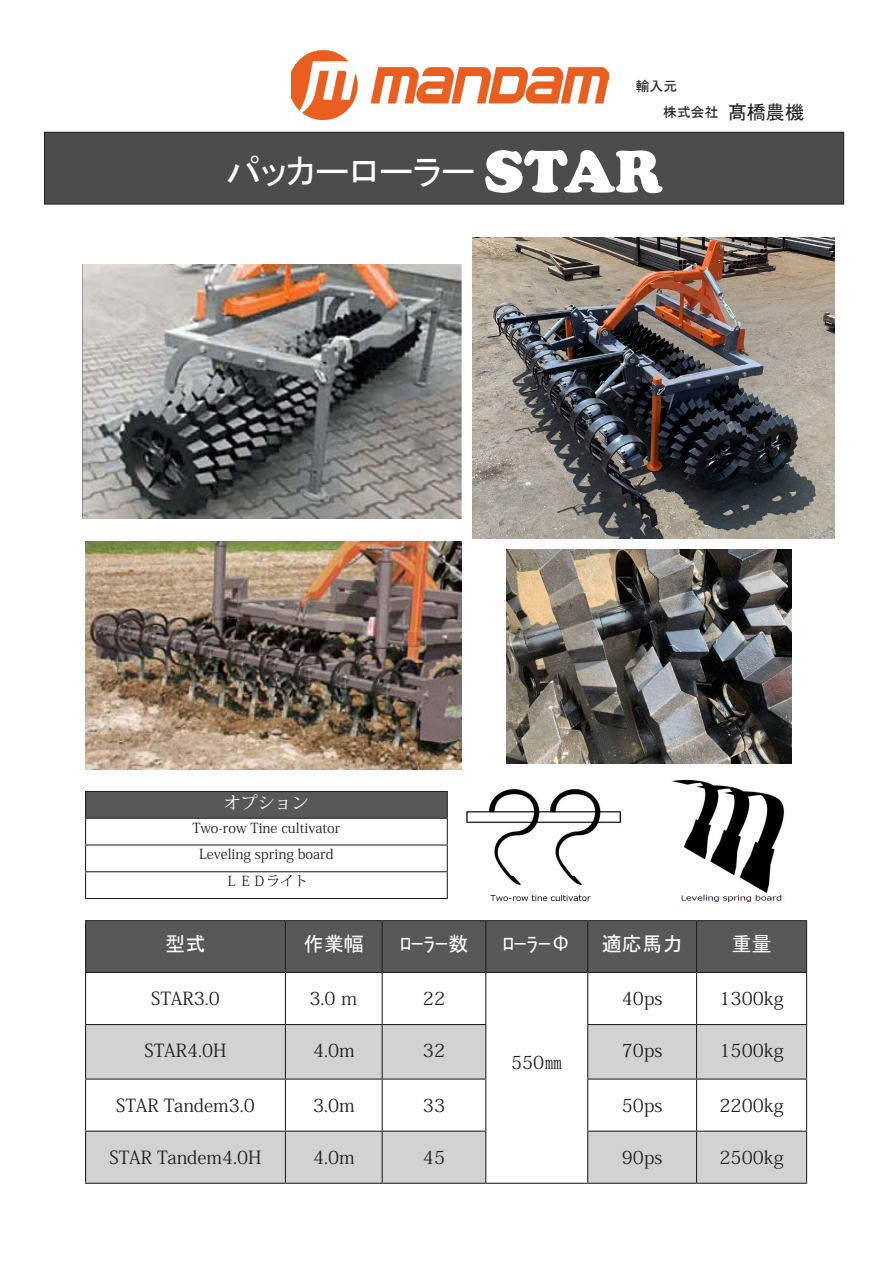
<style>
.page{position:relative;width:893px;height:1263px;background:#fff}
.page>*{position:absolute;margin:0;border:0;box-sizing:border-box;transform-origin:0 0}
.t1{font:900 61.65px "Cooper";color:#fff}
.t2{font:35.1px "MS P Gothic";color:#fff}
.t3{font:20.25px "MS P Gothic";color:#fff}
.t4{font:19.2px "MS P Gothic";color:#231f20}
.t5{font:18px "Koz Min Pr 6 N";color:#231f20}
.t6{font:16.95px "Koz Min Pr 6 N";color:#fff}
.t7{font:13.8px "Koz Min Pr 6 N";color:#231f20}
.t8{font:13.8px "MS P Gothic";color:#231f20}
</style>
<div class="page">
<img style="left:466px;top:788px;width:156px;height:114px">
<img style="left:672px;top:779px;width:113px;height:124px">
<img style="left:291px;top:51px;width:318px;height:68px">
<div style="left:45px;top:132px;width:799px;height:72px;background:#4b4c4d"></div>
<div style="left:44px;top:132px;width:800px;height:72px;border:1px solid #231f20"></div>
<div style="left:86px;top:921px;width:720px;height:51px;background:#57585a"></div>
<svg style="left:86px;top:1024px;width:720px;height:159px;fill:#d1d2d4"></svg>
<hr style="left:85px;top:920px;width:200px;height:1px;background:#231f20">
<hr style="left:85px;top:921px;width:1px;height:51px;background:#231f20">
<hr style="left:285px;top:920px;width:97px;height:1px;background:#231f20">
<hr style="left:285px;top:921px;width:1px;height:51px;background:#231f20">
<hr style="left:382px;top:920px;width:104px;height:1px;background:#231f20">
<hr style="left:382px;top:921px;width:1px;height:51px;background:#231f20">
<hr style="left:486px;top:920px;width:102px;height:1px;background:#231f20">
<hr style="left:485px;top:921px;width:1px;height:51px;background:#231f20">
<hr style="left:588px;top:920px;width:109px;height:1px;background:#231f20">
<hr style="left:587px;top:921px;width:1px;height:51px;background:#231f20">
<hr style="left:697px;top:920px;width:110px;height:1px;background:#231f20">
<hr style="left:696px;top:921px;width:1px;height:51px;background:#231f20">
<hr style="left:806px;top:921px;width:1px;height:51px;background:#231f20">
<hr style="left:85px;top:972px;width:200px;height:1px;background:#231f20">
<hr style="left:85px;top:973px;width:1px;height:51px;background:#231f20">
<hr style="left:285px;top:972px;width:97px;height:1px;background:#231f20">
<hr style="left:285px;top:973px;width:1px;height:51px;background:#231f20">
<hr style="left:382px;top:972px;width:104px;height:1px;background:#231f20">
<hr style="left:382px;top:973px;width:1px;height:51px;background:#231f20">
<hr style="left:486px;top:972px;width:102px;height:1px;background:#231f20">
<hr style="left:485px;top:973px;width:1px;height:51px;background:#231f20">
<hr style="left:588px;top:972px;width:109px;height:1px;background:#231f20">
<hr style="left:587px;top:973px;width:1px;height:51px;background:#231f20">
<hr style="left:697px;top:972px;width:110px;height:1px;background:#231f20">
<hr style="left:696px;top:973px;width:1px;height:51px;background:#231f20">
<hr style="left:806px;top:973px;width:1px;height:51px;background:#231f20">
<hr style="left:85px;top:1024px;width:200px;height:1px;background:#231f20">
<hr style="left:85px;top:1025px;width:1px;height:53px;background:#231f20">
<hr style="left:285px;top:1024px;width:97px;height:1px;background:#231f20">
<hr style="left:285px;top:1025px;width:1px;height:53px;background:#231f20">
<hr style="left:382px;top:1024px;width:104px;height:1px;background:#231f20">
<hr style="left:382px;top:1025px;width:1px;height:53px;background:#231f20">
<hr style="left:485px;top:1025px;width:1px;height:53px;background:#231f20">
<hr style="left:587px;top:1024px;width:110px;height:1px;background:#231f20">
<hr style="left:587px;top:1025px;width:1px;height:53px;background:#231f20">
<hr style="left:697px;top:1024px;width:110px;height:1px;background:#231f20">
<hr style="left:696px;top:1025px;width:1px;height:53px;background:#231f20">
<hr style="left:806px;top:1025px;width:1px;height:53px;background:#231f20">
<hr style="left:85px;top:1078px;width:200px;height:1px;background:#231f20">
<hr style="left:85px;top:1079px;width:1px;height:51px;background:#231f20">
<hr style="left:285px;top:1078px;width:97px;height:1px;background:#231f20">
<hr style="left:285px;top:1079px;width:1px;height:51px;background:#231f20">
<hr style="left:382px;top:1078px;width:104px;height:1px;background:#231f20">
<hr style="left:382px;top:1079px;width:1px;height:51px;background:#231f20">
<hr style="left:485px;top:1079px;width:1px;height:51px;background:#231f20">
<hr style="left:587px;top:1078px;width:110px;height:1px;background:#231f20">
<hr style="left:587px;top:1079px;width:1px;height:51px;background:#231f20">
<hr style="left:697px;top:1078px;width:110px;height:1px;background:#231f20">
<hr style="left:696px;top:1079px;width:1px;height:51px;background:#231f20">
<hr style="left:806px;top:1079px;width:1px;height:51px;background:#231f20">
<hr style="left:85px;top:1130px;width:200px;height:2px;background:#231f20">
<hr style="left:85px;top:1132px;width:1px;height:51px;background:#231f20">
<hr style="left:285px;top:1130px;width:97px;height:2px;background:#231f20">
<hr style="left:285px;top:1132px;width:1px;height:51px;background:#231f20">
<hr style="left:382px;top:1130px;width:104px;height:2px;background:#231f20">
<hr style="left:382px;top:1132px;width:1px;height:51px;background:#231f20">
<hr style="left:485px;top:1132px;width:1px;height:51px;background:#231f20">
<hr style="left:587px;top:1130px;width:110px;height:2px;background:#231f20">
<hr style="left:587px;top:1132px;width:1px;height:51px;background:#231f20">
<hr style="left:697px;top:1130px;width:110px;height:2px;background:#231f20">
<hr style="left:696px;top:1132px;width:1px;height:51px;background:#231f20">
<hr style="left:806px;top:1132px;width:1px;height:51px;background:#231f20">
<hr style="left:85px;top:1183px;width:200px;height:1px;background:#231f20">
<hr style="left:285px;top:1183px;width:97px;height:1px;background:#231f20">
<hr style="left:382px;top:1183px;width:104px;height:1px;background:#231f20">
<hr style="left:486px;top:1183px;width:102px;height:1px;background:#231f20">
<hr style="left:588px;top:1183px;width:109px;height:1px;background:#231f20">
<hr style="left:697px;top:1183px;width:110px;height:1px;background:#231f20">
<div style="left:86px;top:791px;width:361px;height:27px;background:#57585a"></div>
<hr style="left:85px;top:791px;width:363px;height:1px;background:#231f20">
<hr style="left:85px;top:818px;width:363px;height:1px;background:#231f20">
<hr style="left:85px;top:844px;width:363px;height:1px;background:#231f20">
<hr style="left:85px;top:871px;width:363px;height:1px;background:#231f20">
<svg style="left:85px;top:792px;width:1px;height:106px"></svg>
<svg style="left:447px;top:792px;width:1px;height:106px"></svg>
<hr style="left:85px;top:898px;width:363px;height:1px;background:#231f20">
<img style="left:472px;top:237px;width:363px;height:302px">
<img style="left:83px;top:265px;width:379px;height:253px">
<img style="left:506px;top:550px;width:286px;height:214px">
<img style="left:85px;top:541px;width:377px;height:229px">
<p class="t2" style="left:226px;top:154px;width:251px">パッカーローラー</p>
<p class="t8" style="left:636px;top:79px;width:43px">輸入元</p>
<p class="t4" style="left:728px;top:103px;width:78px">髙橋農機</p>
<p class="t8" style="left:636px;top:106px;width:93px">　　　株式会社　</p>
<p class="t1" style="left:484px;top:135px;width:180px">STAR</p>
<p class="t6" style="left:224px;top:793px;width:87px">オプション</p>
<p class="t7" style="left:192px;top:820px;width:149px">Two-row Tine cultivator</p>
<p class="t7" style="left:199px;top:846px;width:136px">Leveling spring board</p>
<p class="t7" style="left:225px;top:873px;width:84px">ＬＥＤライト</p>
<p class="t3" style="left:165px;top:933px;width:42px">型式</p>
<p class="t3" style="left:303px;top:933px;width:62px">作業幅</p>
<p class="t3" style="left:400px;top:933px;width:70px">ﾛｰﾗｰ数</p>
<p class="t3" style="left:502px;top:933px;width:70px">ﾛｰﾗｰΦ</p>
<p class="t3" style="left:602px;top:933px;width:82px">適応馬力</p>
<p class="t3" style="left:731px;top:933px;width:42px">重量</p>
<p class="t5" style="left:151px;top:989px;width:70px">STAR3.0</p>
<p class="t5" style="left:309px;top:989px;width:50px">3.0 ｍ</p>
<p class="t5" style="left:423px;top:989px;width:24px">22</p>
<p class="t5" style="left:622px;top:989px;width:42px">40ps</p>
<p class="t5" style="left:719px;top:989px;width:66px">1300kg</p>
<p class="t5" style="left:144px;top:1041px;width:84px">STAR4.0H</p>
<p class="t5" style="left:313px;top:1041px;width:43px">4.0m</p>
<p class="t5" style="left:423px;top:1041px;width:24px">32</p>
<p class="t5" style="left:511px;top:1052px;width:53px">550㎜</p>
<p class="t5" style="left:622px;top:1041px;width:42px">70ps</p>
<p class="t5" style="left:719px;top:1041px;width:66px">1500kg</p>
<p class="t5" style="left:116px;top:1095px;width:140px">STAR Tandem3.0</p>
<p class="t5" style="left:313px;top:1095px;width:43px">3.0m</p>
<p class="t5" style="left:423px;top:1095px;width:24px">33</p>
<p class="t5" style="left:622px;top:1095px;width:42px">50ps</p>
<p class="t5" style="left:719px;top:1095px;width:66px">2200kg</p>
<p class="t5" style="left:109px;top:1147px;width:153px">STAR Tandem4.0H</p>
<p class="t5" style="left:313px;top:1147px;width:43px">4.0m</p>
<p class="t5" style="left:423px;top:1147px;width:24px">45</p>
<p class="t5" style="left:622px;top:1147px;width:42px">90ps</p>
<p class="t5" style="left:719px;top:1147px;width:66px">2500kg</p>
</div>
